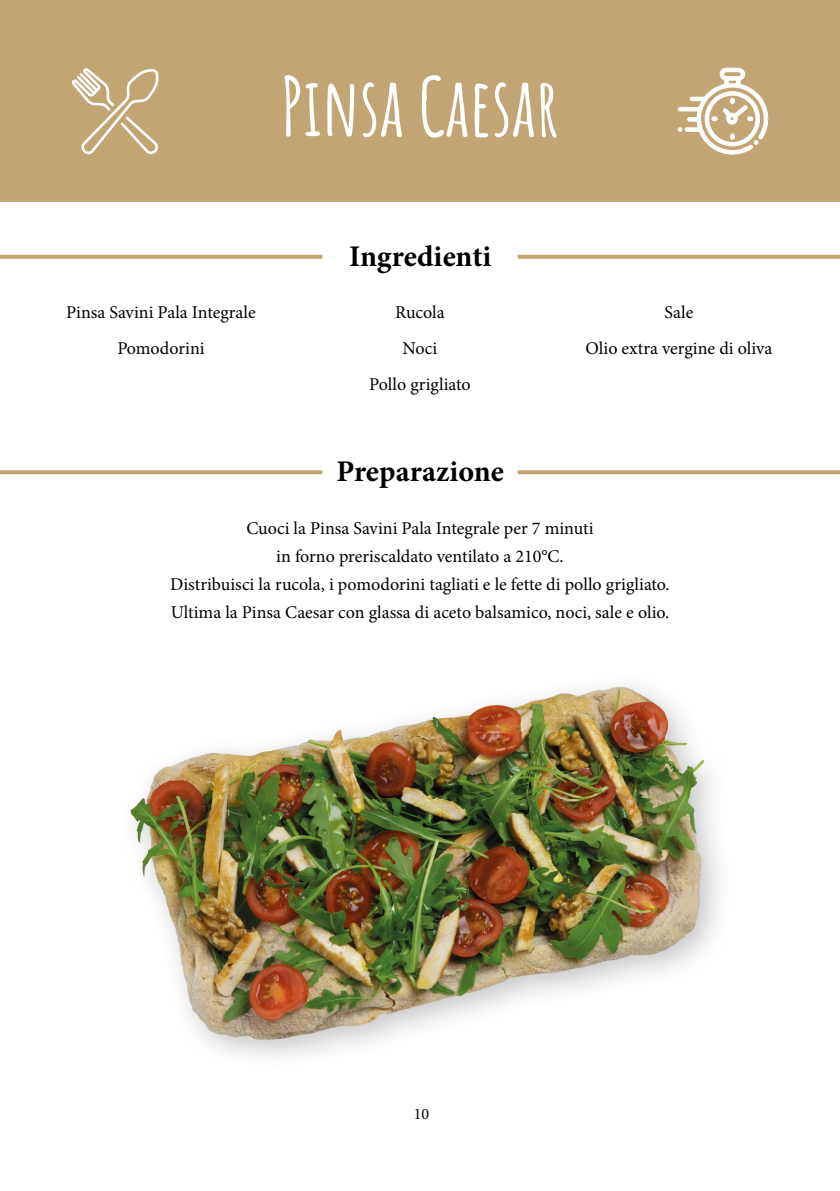
<style>
.page{position:relative;width:840px;height:1191px;background:#fff}
.page>*{position:absolute;margin:0;border:0;box-sizing:border-box;transform-origin:0 0}
.t1{font:700 80px "Amatic SC";color:#fff}
.t2{font:700 30px "Minion Pro";color:#000}
.t3{font:18px/36px "Minion Pro";color:#000;text-align:center}
.t4{font:16px "Minion Pro";color:#000}
</style>
<div class="page">
<div style="left:0;top:0;width:839px;height:201px;background:#c3a474"></div>
<img style="left:130px;top:685px;width:589px;height:370px">
<svg style="left:0;top:470px;width:322px;height:4px"></svg>
<svg style="left:0;top:255px;width:322px;height:4px"></svg>
<svg style="left:517px;top:470px;width:322px;height:4px"></svg>
<svg style="left:517px;top:255px;width:322px;height:4px"></svg>
<svg style="left:677px;top:68px;width:91px;height:87px"></svg>
<svg style="left:72px;top:68px;width:87px;height:86px"></svg>
<h1 class="t1" style="left:280px;top:45px;width:280px">Pinsa Caesar</h1>
<h2 class="t2" style="left:349px;top:235px;width:143px">Ingredienti</h2>
<p class="t3" style="left:66px;top:295px;width:191px">Pinsa Savini Pala Integrale<br>Pomodorini</p>
<p class="t3" style="left:369px;top:295px;width:103px">Rucola<br>Noci<br>Pollo grigliato</p>
<p class="t3" style="left:585px;top:295px;width:188px">Sale<br>Olio extra vergine di oliva</p>
<h2 class="t2" style="left:336px;top:450px;width:169px">Preparazione</h2>
<p class="t3" style="left:170px;top:514px;width:500px;line-height:28px">Cuoci la Pinsa Savini Pala Integrale per 7 minuti<br>in forno preriscaldato ventilato a 210°C.<br>Distribuisci la rucola, i pomodorini tagliati e le fette di pollo grigliato.<br>Ultima la Pinsa Caesar con glassa di aceto balsamico, noci, sale e olio.</p>
<p class="t4" style="left:413px;top:1103px;width:17px">10</p>
</div>
